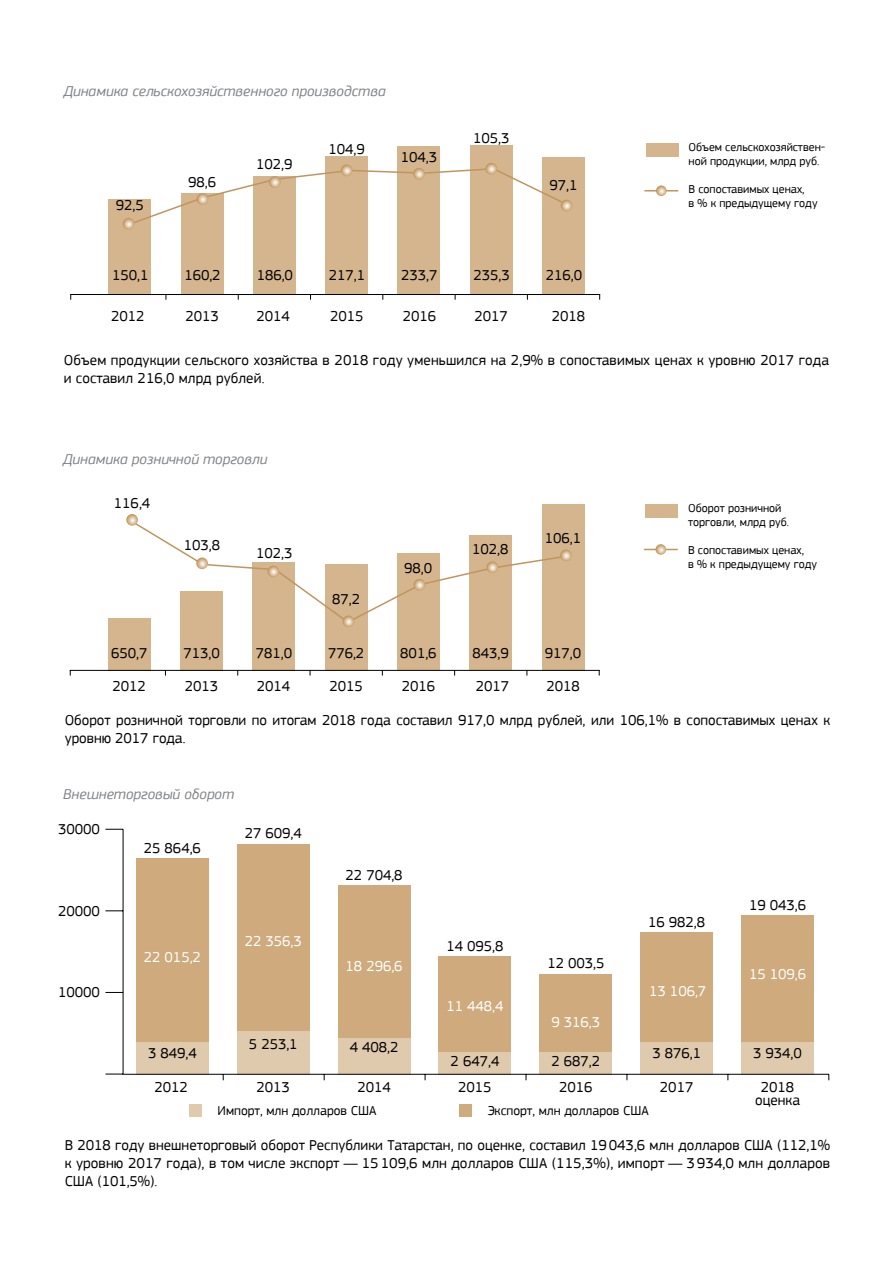
<style>
.page{position:relative;width:893px;height:1263px;background:#fff}
.page>*{position:absolute;margin:0;border:0;box-sizing:border-box;transform-origin:0 0}
.t1{font:15px/18px "PF Square Sans Pro";color:#000}
.t2{font:italic 15px "PF Square Sans Pro";color:#808285}
.t3{font:15px "PF Square Sans Pro";color:#fff}
.t4{font:13.5px "PF Square Sans Pro";color:#000}
.t5{font:12px/14.4px "PF Square Sans Pro";color:#000}
</style>
<div class="page">
<div style="left:136px;top:858px;width:72px;height:184px;background:#ceaa7d"></div>
<div style="left:237px;top:844px;width:72px;height:186px;background:#ceaa7d"></div>
<div style="left:338px;top:885px;width:72px;height:152px;background:#ceaa7d"></div>
<div style="left:439px;top:956px;width:72px;height:96px;background:#ceaa7d"></div>
<div style="left:540px;top:974px;width:72px;height:78px;background:#ceaa7d"></div>
<div style="left:640px;top:932px;width:73px;height:110px;background:#ceaa7d"></div>
<div style="left:741px;top:915px;width:73px;height:126px;background:#ceaa7d"></div>
<div style="left:136px;top:1042px;width:72px;height:32px;background:#e0caae"></div>
<div style="left:237px;top:1030px;width:72px;height:44px;background:#e0caae"></div>
<div style="left:338px;top:1037px;width:72px;height:37px;background:#e0caae"></div>
<div style="left:439px;top:1052px;width:72px;height:22px;background:#e0caae"></div>
<div style="left:540px;top:1052px;width:72px;height:22px;background:#e0caae"></div>
<div style="left:640px;top:1042px;width:73px;height:32px;background:#e0caae"></div>
<div style="left:741px;top:1041px;width:73px;height:33px;background:#e0caae"></div>
<div style="left:108px;top:618px;width:43px;height:52px;background:#d4b58d"></div>
<div style="left:180px;top:591px;width:43px;height:79px;background:#d4b58d"></div>
<div style="left:253px;top:562px;width:42px;height:108px;background:#d4b58d"></div>
<div style="left:325px;top:564px;width:42px;height:106px;background:#d4b58d"></div>
<div style="left:397px;top:553px;width:43px;height:117px;background:#d4b58d"></div>
<div style="left:469px;top:535px;width:43px;height:135px;background:#d4b58d"></div>
<div style="left:542px;top:504px;width:42px;height:166px;background:#d4b58d"></div>
<hr style="left:70px;top:670px;width:530px;height:1px;background:#000">
<div style="left:646px;top:143px;width:32px;height:13px;background:#d4b58d"></div>
<hr style="left:644px;top:190px;width:34px;height:1px;background:#c1955d">
<svg style="left:656px;top:185px;width:11px;height:11px"></svg>
<div style="left:645px;top:504px;width:33px;height:13px;background:#d4b58d"></div>
<hr style="left:644px;top:549px;width:34px;height:1px;background:#c1955d">
<svg style="left:655px;top:544px;width:11px;height:11px"></svg>
<hr style="left:122px;top:1074px;width:707px;height:1px;background:#000">
<hr style="left:123px;top:829px;width:1px;height:245px;background:#000">
<svg style="left:105px;top:1074px;width:18px;height:1px"></svg>
<svg style="left:105px;top:992px;width:18px;height:1px"></svg>
<svg style="left:105px;top:910px;width:18px;height:1px"></svg>
<svg style="left:105px;top:829px;width:18px;height:1px"></svg>
<div style="left:189px;top:1104px;width:13px;height:13px;background:#e0caae"></div>
<div style="left:459px;top:1104px;width:13px;height:13px;background:#ceaa7d"></div>
<div style="left:109px;top:199px;width:42px;height:95px;background:#d4b58d"></div>
<div style="left:181px;top:193px;width:42px;height:101px;background:#d4b58d"></div>
<div style="left:253px;top:176px;width:43px;height:118px;background:#d4b58d"></div>
<div style="left:325px;top:156px;width:43px;height:138px;background:#d4b58d"></div>
<div style="left:398px;top:146px;width:42px;height:148px;background:#d4b58d"></div>
<div style="left:470px;top:145px;width:42px;height:149px;background:#d4b58d"></div>
<div style="left:542px;top:157px;width:43px;height:137px;background:#d4b58d"></div>
<hr style="left:70px;top:294px;width:530px;height:1px;background:#000">
<svg style="left:123px;top:163px;width:449px;height:67px"></svg>
<svg style="left:138px;top:524px;width:422px;height:100px"></svg>
<svg style="left:196px;top:557px;width:12px;height:12px"></svg>
<svg style="left:126px;top:514px;width:12px;height:12px"></svg>
<svg style="left:267px;top:566px;width:12px;height:11px"></svg>
<svg style="left:343px;top:615px;width:11px;height:12px"></svg>
<svg style="left:414px;top:579px;width:11px;height:11px"></svg>
<svg style="left:486px;top:561px;width:12px;height:12px"></svg>
<svg style="left:560px;top:549px;width:12px;height:12px"></svg>
<p class="t2" style="left:64px;top:83px;width:323px">Динамика сельскохозяйственного производства</p>
<p class="t1" style="left:116px;top:196px;width:29px">92,5</p>
<p class="t1" style="left:188px;top:174px;width:29px">98,6</p>
<p class="t1" style="left:256px;top:155px;width:38px">102,9</p>
<p class="t1" style="left:329px;top:140px;width:38px">104,9</p>
<p class="t1" style="left:401px;top:148px;width:38px">104,3</p>
<p class="t1" style="left:473px;top:129px;width:38px">105,3</p>
<p class="t1" style="left:549px;top:176px;width:29px">97,1</p>
<p class="t1" style="left:112px;top:266px;width:38px">150,1</p>
<p class="t1" style="left:184px;top:266px;width:38px">160,2</p>
<p class="t1" style="left:257px;top:266px;width:38px">186,0</p>
<p class="t1" style="left:329px;top:266px;width:38px">217,1</p>
<p class="t1" style="left:401px;top:266px;width:38px">233,7</p>
<p class="t1" style="left:473px;top:266px;width:38px">235,3</p>
<p class="t1" style="left:546px;top:266px;width:38px">216,0</p>
<p class="t1" style="left:111px;top:307px;width:35px">2012</p>
<p class="t1" style="left:185px;top:307px;width:35px">2013</p>
<p class="t1" style="left:257px;top:307px;width:35px">2014</p>
<p class="t1" style="left:330px;top:307px;width:35px">2015</p>
<p class="t1" style="left:403px;top:307px;width:35px">2016</p>
<p class="t1" style="left:475px;top:307px;width:35px">2017</p>
<p class="t1" style="left:552px;top:307px;width:35px">2018</p>
<p class="t5" style="left:688px;top:140px;width:138px">Объем сельскохозяйствен&shy;ной продукции, млрд руб.</p>
<p class="t5" style="left:688px;top:181px;width:131px">В сопоставимых ценах,<br>в % к предыдущему году</p>
<p class="t1" style="left:64px;top:351px;width:767px">Объем продукции сельского хозяйства в 2018 году уменьшился на 2,9% в сопоставимых ценах к уровню 2017 года и составил 216,0 млрд рублей.</p>
<p class="t2" style="left:63px;top:450px;width:206px">Динамика розничной торговли</p>
<p class="t1" style="left:114px;top:494px;width:38px">116,4</p>
<p class="t1" style="left:184px;top:536px;width:38px">103,8</p>
<p class="t1" style="left:256px;top:544px;width:38px">102,3</p>
<p class="t1" style="left:332px;top:591px;width:29px">87,2</p>
<p class="t1" style="left:404px;top:559px;width:29px">98,0</p>
<p class="t1" style="left:472px;top:540px;width:38px">102,8</p>
<p class="t1" style="left:545px;top:529px;width:38px">106,1</p>
<p class="t1" style="left:111px;top:645px;width:38px">650,7</p>
<p class="t1" style="left:183px;top:645px;width:38px">713,0</p>
<p class="t1" style="left:256px;top:645px;width:38px">781,0</p>
<p class="t1" style="left:328px;top:645px;width:38px">776,2</p>
<p class="t1" style="left:400px;top:645px;width:38px">801,6</p>
<p class="t1" style="left:473px;top:645px;width:38px">843,9</p>
<p class="t1" style="left:545px;top:645px;width:38px">917,0</p>
<p class="t1" style="left:113px;top:677px;width:35px">2012</p>
<p class="t1" style="left:185px;top:677px;width:35px">2013</p>
<p class="t1" style="left:257px;top:677px;width:35px">2014</p>
<p class="t1" style="left:329px;top:677px;width:35px">2015</p>
<p class="t1" style="left:402px;top:677px;width:35px">2016</p>
<p class="t1" style="left:476px;top:677px;width:35px">2017</p>
<p class="t1" style="left:546px;top:677px;width:35px">2018</p>
<p class="t5" style="left:688px;top:501px;width:102px">Оборот розничной торговли, млрд руб.</p>
<p class="t5" style="left:688px;top:542px;width:131px">В сопоставимых ценах,<br>в % к предыдущему году</p>
<p class="t1" style="left:65px;top:712px;width:767px">Оборот розничной торговли по итогам 2018 года составил 917,0 млрд рублей, или 106,1% в сопоставимых ценах к уровню 2017 года.</p>
<p class="t2" style="left:63px;top:785px;width:173px">Внешнеторговый оборот</p>
<p class="t1" style="left:58px;top:820px;width:43px">30000</p>
<p class="t1" style="left:144px;top:839px;width:59px">25 864,6</p>
<p class="t1" style="left:245px;top:824px;width:59px">27 609,4</p>
<p class="t1" style="left:58px;top:902px;width:43px">20000</p>
<p class="t1" style="left:58px;top:983px;width:43px">10000</p>
<p class="t3" style="left:144px;top:948px;width:59px">22 015,2</p>
<p class="t1" style="left:148px;top:1044px;width:50px">3 849,4</p>
<p class="t3" style="left:245px;top:932px;width:59px">22 356,3</p>
<p class="t1" style="left:249px;top:1035px;width:50px">5 253,1</p>
<p class="t1" style="left:346px;top:866px;width:59px">22 704,8</p>
<p class="t3" style="left:346px;top:957px;width:59px">18 296,6</p>
<p class="t1" style="left:350px;top:1038px;width:50px">4 408,2</p>
<p class="t1" style="left:446px;top:937px;width:59px">14 095,8</p>
<p class="t3" style="left:446px;top:997px;width:59px">11 448,4</p>
<p class="t1" style="left:451px;top:1052px;width:50px">2 647,4</p>
<p class="t1" style="left:547px;top:954px;width:59px">12 003,5</p>
<p class="t3" style="left:551px;top:1013px;width:50px">9 316,3</p>
<p class="t1" style="left:551px;top:1052px;width:50px">2 687,2</p>
<p class="t1" style="left:648px;top:913px;width:59px">16 982,8</p>
<p class="t3" style="left:649px;top:982px;width:59px">13 106,7</p>
<p class="t1" style="left:749px;top:896px;width:59px">19 043,6</p>
<p class="t3" style="left:749px;top:965px;width:59px">15 109,6</p>
<p class="t1" style="left:652px;top:1044px;width:50px">3 876,1</p>
<p class="t1" style="left:753px;top:1044px;width:50px">3 934,0</p>
<p class="t1" style="left:154px;top:1078px;width:35px">2012</p>
<p class="t1" style="left:257px;top:1078px;width:35px">2013</p>
<p class="t1" style="left:357px;top:1078px;width:35px">2014</p>
<p class="t1" style="left:458px;top:1078px;width:35px">2015</p>
<p class="t1" style="left:559px;top:1078px;width:35px">2016</p>
<p class="t1" style="left:660px;top:1078px;width:35px">2017</p>
<p class="t1" style="left:755px;top:1080px;width:46px;line-height:13.2px;text-align:center">2018 оценка</p>
<p class="t4" style="left:218px;top:1102px;width:160px">Импорт, млн долларов США</p>
<p class="t4" style="left:487px;top:1102px;width:163px">Экспорт, млн долларов США</p>
<p class="t1" style="left:65px;top:1136px;width:767px;text-align:justify">В 2018 году внешнеторговый оборот Республики Татарстан, по оценке, составил 19043,6 млн долларов США (112,1% к уровню 2017 года), в том числе экспорт — 15109,6 млн долларов США (115,3%), импорт — 3934,0 млн долларов США (101,5%).</p>
</div>
